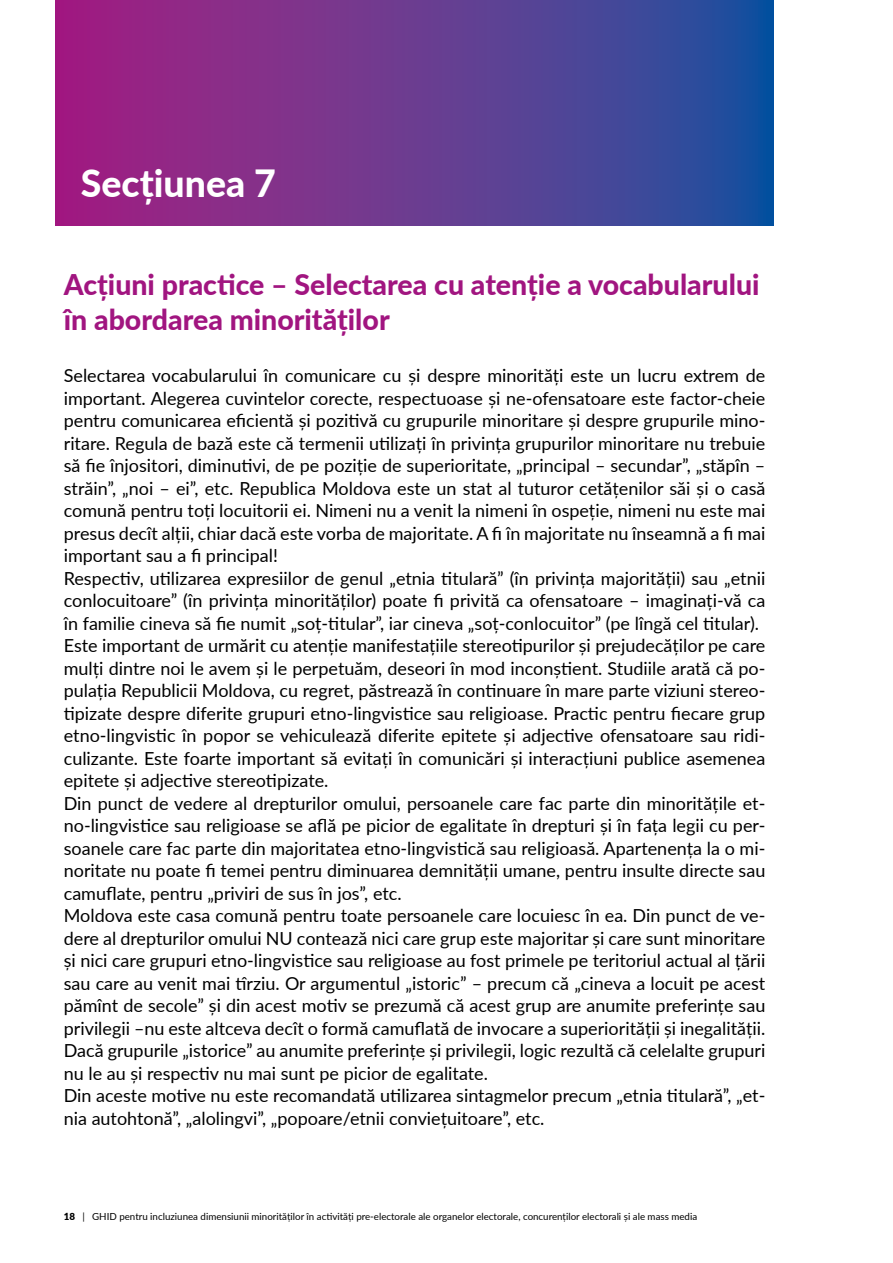
<style>
.page{position:relative;width:893px;height:1263px;background:#fff}
.page>*{position:absolute;margin:0;border:0;box-sizing:border-box;transform-origin:0 0}
.t1{font:800 37.5px "Lato";color:#fff}
.t2{font:800 28.5px/34.5px "Lato";color:#a11580}
.t3{font:18px/22.5px "Lato";color:#000}
.t4{font:9.75px "Lato";color:#000}
.s1{font-weight:900}
</style>
<div class="page">
<svg style="left:55px;top:0;width:719px;height:226px"></svg>
<h1 class="t1" style="left:81px;top:156px;width:197px">Secțiunea 7</h1>
<h2 class="t2" style="left:64px;top:267px;width:697px">Acțiuni practice – Selectarea cu atenție a vocabularului în abordarea minorităților</h2>
<p class="t3" style="left:64px;top:364px;width:703px">Selectarea vocabularului în comunicare cu și despre minorități este un lucru extrem de important. Alegerea cuvintelor corecte, respectuoase și ne-ofensatoare este factor-cheie pentru comunicarea eficientă și pozitivă cu grupurile minoritare și despre grupurile mino&shy;ritare. Regula de bază este că termenii utilizați în privința grupurilor minoritare nu trebuie să fie înjositori, diminutivi, de pe poziție de superioritate, „principal – secundar”, „stăpîn – străin”, „noi – ei”, etc. Republica Moldova este un stat al tuturor cetățenilor săi și o casă comună pentru toți locuitorii ei. Nimeni nu a venit la nimeni în ospeție, nimeni nu este mai presus decît alții, chiar dacă este vorba de majoritate. A fi în majoritate nu înseamnă a fi mai important sau a fi principal!<br>Respectiv, utilizarea expresiilor de genul „etnia titulară” (în privința majorității) sau „etnii conlocuitoare” (în privința minorităților) poate fi privită ca ofensatoare – imaginați-vă ca în familie cineva să fie numit „soț-titular”, iar cineva „soț-conlocuitor” (pe lîngă cel titular).<br>Este important de urmărit cu atenție manifestațiile stereotipurilor și prejudecăților pe care mulți dintre noi le avem și le perpetuăm, deseori în mod inconștient. Studiile arată că po&shy;pulația Republicii Moldova, cu regret, păstrează în continuare în mare parte viziuni stereo&shy;tipizate despre diferite grupuri etno-lingvistice sau religioase. Practic pentru fiecare grup etno-lingvistic în popor se vehiculează diferite epitete și adjective ofensatoare sau ridi&shy;culizante. Este foarte important să evitați în comunicări și interacțiuni publice asemenea epitete și adjective stereotipizate.<br>Din punct de vedere al drepturilor omului, persoanele care fac parte din minoritățile et&shy;no-lingvistice sau religioase se află pe picior de egalitate în drepturi și în fața legii cu per&shy;soanele care fac parte din majoritatea etno-lingvistică sau religioasă. Apartenența la o mi&shy;noritate nu poate fi temei pentru diminuarea demnității umane, pentru insulte directe sau camuflate, pentru „priviri de sus în jos”, etc.<br>Moldova este casa comună pentru toate persoanele care locuiesc în ea. Din punct de ve&shy;dere al drepturilor omului NU contează nici care grup este majoritar și care sunt minoritare și nici care grupuri etno-lingvistice sau religioase au fost primele pe teritoriul actual al țării sau care au venit mai tîrziu. Or argumentul „istoric” – precum că „cineva a locuit pe acest pămînt de secole” și din acest motiv se prezumă că acest grup are anumite preferințe sau privilegii –nu este altceva decît o formă camuflată de invocare a superiorității și inegalității.<br>Dacă grupurile „istorice” au anumite preferințe și privilegii, logic rezultă că celelalte grupuri nu le au și respectiv nu mai sunt pe picior de egalitate.<br>Din aceste motive nu este recomandată utilizarea sintagmelor precum „etnia titulară”, „et&shy;nia autohtonă”, „alolingvi”, „popoare/etnii conviețuitoare”, etc.</p>
<p class="t4" style="left:64px;top:1209px;width:635px"><span class="s1">18</span> | GHID pentru incluziunea dimensiunii minorităților în activități pre-electorale ale organelor electorale, concurenților electorali și ale mass media</p>
</div>
